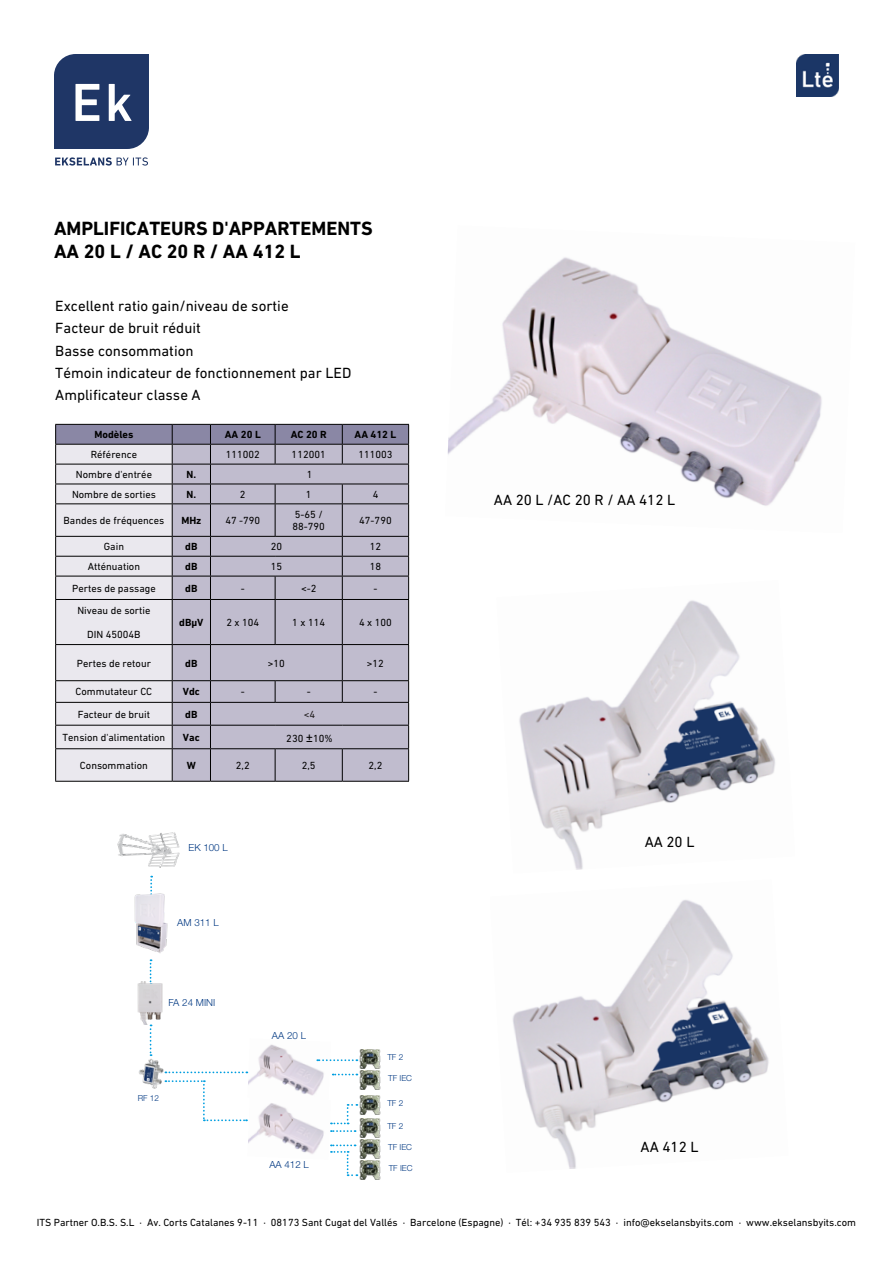
<style>
.page{position:relative;width:893px;height:1263px;background:#fff}
.page>*{position:absolute;margin:0;border:0;box-sizing:border-box;transform-origin:0 0}
.t1{font:700 19.5px/23.4px "DIN Next LT Pro";color:#000}
.t2{font:15px/22.2px "DIN Next LT Pro";color:#000}
.t3{font:10.5px/12.6px "DIN Next LT Pro";color:#000}
.t4{font:700 10.5px "DIN Next LT Pro";color:#000}
.t5{font:10.5px "DIN Next LT Pro";color:#221e1f}
.t6{font:300 9.75px "Helvetica Neue LT Std";color:#003882}
.t7{font:300 8.25px "Helvetica Neue LT Std";color:#003882}
.s1{font-size:13.5px}
</style>
<div class="page">
<svg style="left:54px;top:54px;width:95px;height:95px;background:#3b4f79"></svg>
<svg style="left:55px;top:157px;width:93px;height:9px"></svg>
<img style="left:447px;top:257px;width:375px;height:249px">
<img style="left:519px;top:600px;width:256px;height:270px">
<img style="left:512px;top:900px;width:257px;height:269px">
<img style="left:796px;top:54px;width:43px;height:43px">
<img style="left:247px;top:1044px;width:84px;height:52px">
<img style="left:117px;top:832px;width:62px;height:36px">
<svg style="left:150px;top:876px;width:2px;height:15px"></svg>
<svg style="left:331px;top:1130px;width:25px;height:2px"></svg>
<svg style="left:333px;top:1074px;width:24px;height:1px"></svg>
<svg style="left:150px;top:959px;width:2px;height:20px"></svg>
<svg style="left:150px;top:1024px;width:2px;height:32px"></svg>
<svg style="left:165px;top:1071px;width:82px;height:2px"></svg>
<img style="left:134px;top:891px;width:34px;height:62px">
<img style="left:139px;top:1059px;width:25px;height:30px">
<svg style="left:165px;top:1080px;width:82px;height:41px"></svg>
<img style="left:137px;top:980px;width:26px;height:44px">
<img style="left:247px;top:1103px;width:84px;height:51px">
<img style="left:360px;top:1050px;width:21px;height:19px">
<img style="left:360px;top:1118px;width:21px;height:19px">
<img style="left:360px;top:1095px;width:21px;height:19px">
<img style="left:360px;top:1160px;width:21px;height:19px">
<img style="left:359px;top:1071px;width:21px;height:19px">
<img style="left:359px;top:1139px;width:21px;height:19px">
<svg style="left:331px;top:1104px;width:26px;height:20px"></svg>
<svg style="left:331px;top:1144px;width:26px;height:32px"></svg>
<svg style="left:317px;top:1059px;width:40px;height:2px"></svg>
<svg style="left:55px;top:424px;width:354px;height:357px;background:#bfbcca"></svg>
<hr style="left:55px;top:748px;width:117px;height:1px;background:#000">
<hr style="left:55px;top:749px;width:1px;height:32px;background:#000">
<hr style="left:172px;top:748px;width:38px;height:1px;background:#000">
<hr style="left:172px;top:749px;width:1px;height:32px;background:#000">
<hr style="left:210px;top:748px;width:65px;height:1px;background:#000">
<hr style="left:210px;top:749px;width:1px;height:32px;background:#000">
<hr style="left:275px;top:748px;width:67px;height:1px;background:#000">
<hr style="left:275px;top:749px;width:1px;height:32px;background:#000">
<hr style="left:342px;top:748px;width:67px;height:1px;background:#000">
<hr style="left:342px;top:749px;width:1px;height:32px;background:#000">
<hr style="left:408px;top:749px;width:1px;height:32px;background:#000">
<hr style="left:55px;top:781px;width:117px;height:1px;background:#000">
<hr style="left:172px;top:781px;width:38px;height:1px;background:#000">
<hr style="left:210px;top:781px;width:65px;height:1px;background:#000">
<hr style="left:275px;top:781px;width:67px;height:1px;background:#000">
<hr style="left:342px;top:781px;width:67px;height:1px;background:#000">
<h1 class="t1" style="left:54px;top:216px;width:320px">AMPLIFICATEURS D'APPARTEMENTS<br>AA 20 L / AC 20 R / AA 412 L</h1>
<h2 class="t2" style="left:55px;top:295px;width:298px">Excellent ratio gain/niveau de sortie<br>Facteur de bruit réduit<br>Basse consommation<br>Témoin indicateur de fonctionnement par LED<br>Amplificateur classe A</h2>
<p class="t4" style="left:94px;top:428px;width:40px">Modèles</p>
<p class="t4" style="left:225px;top:428px;width:37px">AA 20 L</p>
<p class="t4" style="left:291px;top:428px;width:37px">AC 20 R</p>
<p class="t4" style="left:355px;top:428px;width:43px">AA 412 L</p>
<p class="t3" style="left:91px;top:448px;width:48px">Référence</p>
<p class="t3" style="left:226px;top:448px;width:36px">111002</p>
<p class="t3" style="left:292px;top:448px;width:36px">112001</p>
<p class="t3" style="left:358px;top:448px;width:36px">111003</p>
<p class="t3" style="left:76px;top:468px;width:78px">Nombre d'entrée</p>
<p class="t4" style="left:187px;top:468px;width:11px">N.</p>
<p class="t3" style="left:307px;top:468px;width:7px">1</p>
<p class="t3" style="left:72px;top:488px;width:85px">Nombre de sorties</p>
<p class="t4" style="left:187px;top:488px;width:11px">N.</p>
<p class="t3" style="left:240px;top:488px;width:7px">2</p>
<p class="t3" style="left:306px;top:488px;width:7px">1</p>
<p class="t3" style="left:373px;top:488px;width:7px">4</p>
<p class="t3" style="left:64px;top:514px;width:102px">Bandes de fréquences</p>
<p class="t4" style="left:181px;top:514px;width:22px">MHz</p>
<p class="t3" style="left:225px;top:514px;width:36px">47 -790</p>
<p class="t3" style="left:292px;top:508px;width:34px">5-65 /<br>88-790</p>
<p class="t3" style="left:359px;top:514px;width:34px">47-790</p>
<p class="t3" style="left:104px;top:540px;width:22px">Gain</p>
<p class="t4" style="left:185px;top:540px;width:14px">dB</p>
<p class="t3" style="left:271px;top:540px;width:13px">20</p>
<p class="t3" style="left:370px;top:540px;width:13px">12</p>
<p class="t3" style="left:88px;top:560px;width:54px">Atténuation</p>
<p class="t4" style="left:185px;top:560px;width:14px">dB</p>
<p class="t3" style="left:271px;top:560px;width:13px">15</p>
<p class="t3" style="left:370px;top:560px;width:13px">18</p>
<p class="t3" style="left:72px;top:582px;width:85px">Pertes de passage</p>
<p class="t4" style="left:185px;top:582px;width:14px">dB</p>
<p class="t3" style="left:241px;top:582px;width:5px">-</p>
<p class="t3" style="left:301px;top:582px;width:17px">&lt;-2</p>
<p class="t3" style="left:373px;top:582px;width:5px">-</p>
<p class="t3" style="left:77px;top:604px;width:75px">Niveau de sortie</p>
<p class="t3" style="left:87px;top:628px;width:55px">DIN 45004B</p>
<p class="t4" style="left:179px;top:616px;width:26px">dBµV</p>
<p class="t3" style="left:226px;top:616px;width:34px">2 x 104</p>
<p class="t3" style="left:292px;top:616px;width:34px">1 x 114</p>
<p class="t3" style="left:359px;top:616px;width:34px">4 x 100</p>
<p class="t3" style="left:77px;top:657px;width:76px">Pertes de retour</p>
<p class="t4" style="left:185px;top:657px;width:14px">dB</p>
<p class="t3" style="left:268px;top:657px;width:19px">&gt;10</p>
<p class="t3" style="left:367px;top:657px;width:19px">&gt;12</p>
<p class="t3" style="left:76px;top:685px;width:78px">Commutateur CC</p>
<p class="t4" style="left:183px;top:686px;width:19px">Vdc</p>
<p class="t3" style="left:241px;top:685px;width:5px">-</p>
<p class="t3" style="left:307px;top:685px;width:5px">-</p>
<p class="t3" style="left:373px;top:685px;width:5px">-</p>
<p class="t3" style="left:78px;top:708px;width:74px">Facteur de bruit</p>
<p class="t4" style="left:185px;top:708px;width:14px">dB</p>
<p class="t5" style="left:304px;top:708px;width:13px">&lt;4</p>
<p class="t3" style="left:63px;top:731px;width:104px">Tension d'alimentation</p>
<p class="t4" style="left:183px;top:731px;width:18px">Vac</p>
<p class="t3" style="left:286px;top:732px;width:48px">230 <span class="s1">±</span>10%</p>
<p class="t3" style="left:80px;top:759px;width:69px">Consommation</p>
<p class="t4" style="left:187px;top:759px;width:11px">W</p>
<p class="t3" style="left:236px;top:759px;width:15px">2,2</p>
<p class="t3" style="left:302px;top:759px;width:15px">2,5</p>
<p class="t3" style="left:369px;top:759px;width:15px">2,2</p>
<p class="t6" style="left:189px;top:841px;width:41px">EK 100 L</p>
<p class="t6" style="left:177px;top:916px;width:43px">AM 311 L</p>
<p class="t6" style="left:169px;top:996px;width:48px">FA 24 MINI</p>
<p class="t7" style="left:138px;top:1093px;width:23px">RF 12</p>
<p class="t6" style="left:272px;top:1029px;width:35px">AA 20 L</p>
<p class="t6" style="left:269px;top:1158px;width:41px">AA 412 L</p>
<p class="t7" style="left:387px;top:1052px;width:17px">TF 2</p>
<p class="t7" style="left:388px;top:1073px;width:25px">TF IEC</p>
<p class="t7" style="left:387px;top:1098px;width:17px">TF 2</p>
<p class="t7" style="left:387px;top:1121px;width:17px">TF 2</p>
<p class="t7" style="left:388px;top:1142px;width:25px">TF IEC</p>
<p class="t7" style="left:389px;top:1163px;width:25px">TF IEC</p>
<h2 class="t2" style="left:494px;top:488px;width:183px">AA 20 L /AC 20 R / AA 412 L</h2>
<h2 class="t2" style="left:645px;top:831px;width:51px">AA 20 L</h2>
<h2 class="t2" style="left:641px;top:1135px;width:59px">AA 412 L</h2>
<p class="t3" style="left:37px;top:1216px;width:821px">ITS Partner O.B.S. S.L · Av. Corts Catalanes 9-11 · 08173 Sant Cugat del Vallés · Barcelone (Espagne) · Tél: +34 935 839 543 · info@ekselansbyits.com · www.ekselansbyits.com</p>
</div>
